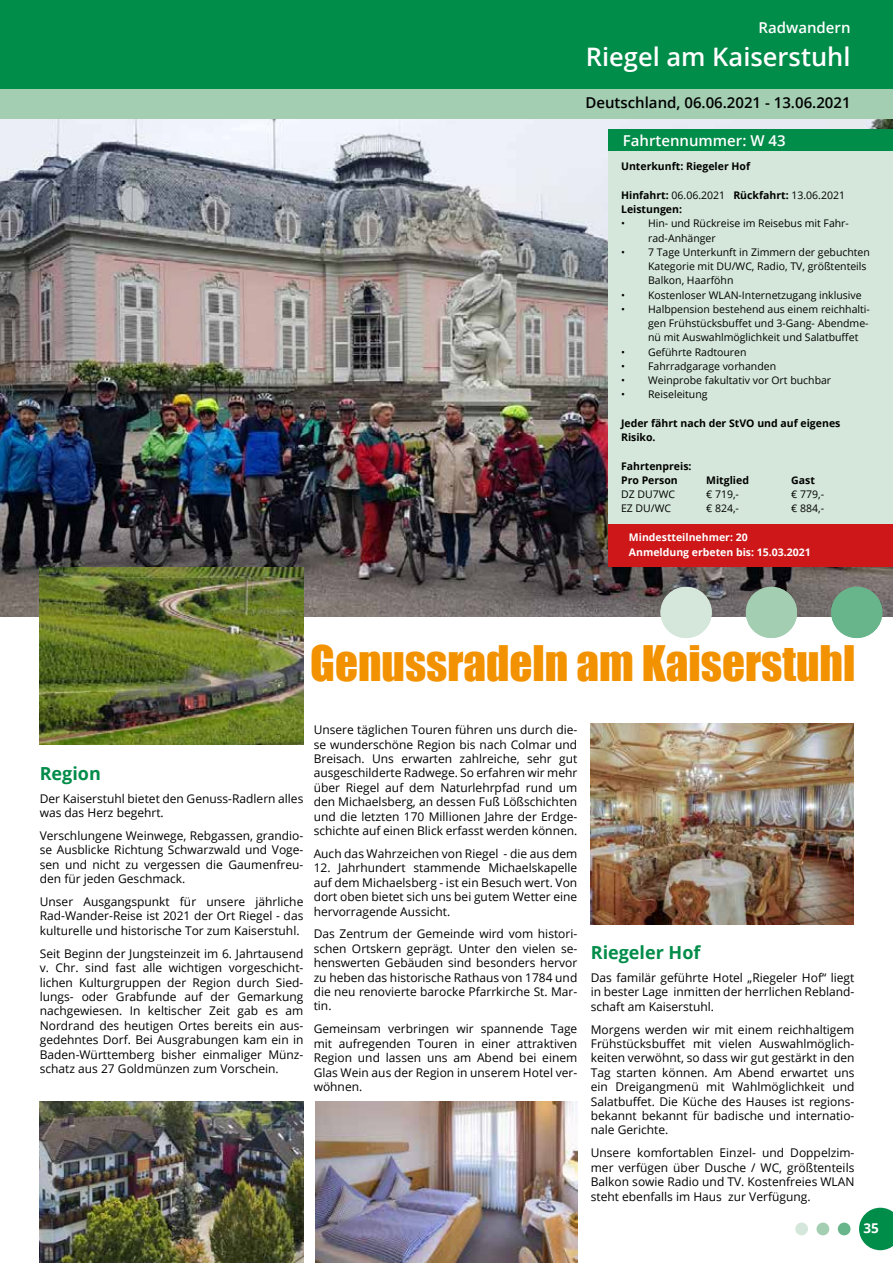
<style>
.page{position:relative;width:893px;height:1263px;background:#fff}
.page>*{position:absolute;margin:0;border:0;box-sizing:border-box;transform-origin:0 0}
.t1{font:45px "Impact";color:#f39200}
.t2{font:600 25.5px "Open Sans";color:#fff}
.t3{font:700 18px "Open Sans";color:#008c49}
.t4{font:600 15px "Open Sans";color:#000}
.t5{font:600 15px "Open Sans";color:#fff}
.t6{font:700 13.5px "Open Sans";color:#fff}
.t7{font:12px/14.4px "Open Sans";color:#000;text-align:justify}
.t8{font:10.5px/14.2px "Open Sans";color:#000}
.t9{font:700 10.5px/14.2px "Open Sans";color:#000}
.t10{font:700 10.5px/14.2px "Open Sans";color:#fff}
.s1{font-weight:400}
</style>
<div class="page">
<img style="left:0;top:119px;width:893px;height:498px">
<div style="left:0;top:0;width:893px;height:89px;background:#008c49"></div>
<div style="left:0;top:89px;width:893px;height:30px;background:#a3ceb2"></div>
<div style="left:608px;top:130px;width:285px;height:427px;background:#d4e7da"></div>
<div style="left:608px;top:130px;width:285px;height:21px;background:#008c49"></div>
<img style="left:40px;top:1101px;width:263px;height:162px">
<img style="left:40px;top:567px;width:263px;height:178px">
<svg style="left:859px;top:1208px;width:34px;height:42px"></svg>
<div style="left:838px;top:1222px;width:12px;height:13px;background:#69b58b;border-radius:50%"></div>
<div style="left:816px;top:1222px;width:13px;height:13px;background:#a3ceb2;border-radius:50%"></div>
<div style="left:795px;top:1222px;width:13px;height:13px;background:#d4e7da;border-radius:50%"></div>
<div style="left:863px;top:1223px;width:17px;height:12px;background:#008c49"></div>
<img style="left:316px;top:1101px;width:261px;height:162px">
<div style="left:831px;top:587px;width:51px;height:51px;background:#69b58b;border-radius:50%"></div>
<div style="left:746px;top:587px;width:51px;height:51px;background:#a3ceb2;border-radius:50%"></div>
<div style="left:660px;top:587px;width:52px;height:51px;background:#d4e7da;border-radius:50%"></div>
<img style="left:590px;top:724px;width:264px;height:201px">
<div style="left:608px;top:524px;width:285px;height:43px;background:#cd1719"></div>
<p class="t5" style="left:758px;top:17px;width:94px">Radwandern</p>
<h2 class="t2" style="left:586px;top:40px;width:266px">Riegel am Kaiserstuhl</h2>
<p class="t4" style="left:585px;top:92px;width:267px">Deutschland, 06.06.2021 - 13.06.2021</p>
<p class="t5" style="left:623px;top:131px;width:164px">Fahrtennummer: W 43</p>
<p class="t9" style="left:621px;top:159px;width:130px">Unterkunft: Riegeler Hof</p>
<p class="t9" style="left:621px;top:188px;width:226px">Hinfahrt: <span class="s1">06.06.2021</span> Rückfahrt: <span class="s1">13.06.2021<br></span>Leistungen:</p>
<p class="t8" style="left:648px;top:216px;width:202px;text-indent:-27px">• Hin- und Rückreise im Reisebus mit Fahr&shy;rad-Anhänger</p>
<p class="t8" style="left:648px;top:245px;width:223px;text-indent:-27px">• 7 Tage Unterkunft in Zimmern der gebuchten<br>Kategorie mit DU/WC, Radio, TV, größtenteils<br>Balkon, Haarföhn</p>
<p class="t8" style="left:621px;top:287px;width:242px">• Kostenloser WLAN-Internetzugang inklusive</p>
<p class="t8" style="left:648px;top:302px;width:223px;text-indent:-27px">• Halbpension bestehend aus einem reichhalti&shy;gen Frühstücksbuffet und 3-Gang- Abendme&shy;nü mit Auswahlmöglichkeit und Salatbuffet</p>
<p class="t8" style="left:621px;top:344px;width:127px">• Geführte Radtouren</p>
<p class="t8" style="left:621px;top:359px;width:157px">• Fahrradgarage vorhanden</p>
<p class="t8" style="left:621px;top:373px;width:212px">• Weinprobe fakultativ vor Ort buchbar</p>
<p class="t8" style="left:621px;top:387px;width:88px">• Reiseleitung</p>
<p class="t9" style="left:621px;top:416px;width:221px">Jeder fährt nach der StVO und auf eigenes<br>Risiko.</p>
<p class="t9" style="left:621px;top:458px;width:72px">Fahrtenpreis:<br>Pro Person</p>
<p class="t9" style="left:706px;top:473px;width:44px">Mitglied</p>
<p class="t9" style="left:791px;top:473px;width:25px">Gast</p>
<p class="t8" style="left:621px;top:487px;width:56px">DZ DU7WC</p>
<p class="t8" style="left:706px;top:487px;width:34px">€ 719,-</p>
<p class="t8" style="left:791px;top:487px;width:34px">€ 779,-</p>
<p class="t8" style="left:621px;top:501px;width:52px">EZ DU/WC</p>
<p class="t8" style="left:706px;top:501px;width:34px">€ 824,-</p>
<p class="t8" style="left:791px;top:501px;width:34px">€ 884,-</p>
<p class="t10" style="left:629px;top:530px;width:183px">Mindestteilnehmer: 20<br>Anmeldung erbeten bis: 15.03.2021</p>
<h1 class="t1" style="left:310px;top:628px;width:547px">Genussradeln am Kaiserstuhl</h1>
<h3 class="t3" style="left:40px;top:760px;width:63px">Region</h3>
<p class="t7" style="left:40px;top:791px;width:265px">Der Kaiserstuhl bietet den Genuss-Radlern alles was das Herz begehrt.</p>
<p class="t7" style="left:40px;top:828px;width:265px">Verschlungene Weinwege, Rebgassen, grandio&shy;se Ausblicke Richtung Schwarzwald und Voge&shy;sen und nicht zu vergessen die Gaumenfreu&shy;den für jeden Geschmack.</p>
<p class="t7" style="left:40px;top:894px;width:265px">Unser Ausgangspunkt für unsere jährliche Rad-Wander-Reise ist 2021 der Ort Riegel - das kulturelle und historische Tor zum Kaiserstuhl.</p>
<p class="t7" style="left:40px;top:946px;width:265px">Seit Beginn der Jungsteinzeit im 6. Jahrtausend v. Chr. sind fast alle wichtigen vorgeschicht&shy;lichen Kulturgruppen der Region durch Sied&shy;lungs- oder Grabfunde auf der Gemarkung nachgewiesen. In keltischer Zeit gab es am Nordrand des heutigen Ortes bereits ein aus&shy;gedehntes Dorf. Bei Ausgrabungen kam ein in Baden-Württemberg bisher einmaliger Münz&shy;schatz aus 27 Goldmünzen zum Vorschein.</p>
<p class="t7" style="left:314px;top:722px;width:265px">Unsere täglichen Touren führen uns durch die&shy;se wunderschöne Region bis nach Colmar und Breisach. Uns erwarten zahlreiche, sehr gut ausgeschilderte Radwege. So erfahren wir mehr über Riegel auf dem Naturlehrpfad rund um den Michaelsberg, an dessen Fuß Lößschichten und die letzten 170 Millionen Jahre der Erdge&shy;schichte auf einen Blick erfasst werden können.</p>
<p class="t7" style="left:314px;top:846px;width:265px">Auch das Wahrzeichen von Riegel - die aus dem</p>
<p class="t7" style="left:314px;top:860px;width:265px">12. Jahrhundert stammende Michaelskapelle auf dem Michaelsberg - ist ein Besuch wert. Von dort oben bietet sich uns bei gutem Wetter eine hervorragende Aussicht.</p>
<p class="t7" style="left:314px;top:927px;width:265px">Das Zentrum der Gemeinde wird vom histori&shy;schen Ortskern geprägt. Unter den vielen se&shy;henswerten Gebäuden sind besonders hervor zu heben das historische Rathaus von 1784 und die neu renovierte barocke Pfarrkirche St. Mar&shy;tin.</p>
<p class="t7" style="left:314px;top:1021px;width:265px">Gemeinsam verbringen wir spannende Tage mit aufregenden Touren in einer attraktiven Region und lassen uns am Abend bei einem Glas Wein aus der Region in unserem Hotel ver&shy;wöhnen.</p>
<h3 class="t3" style="left:591px;top:940px;width:111px">Riegeler Hof</h3>
<p class="t7" style="left:591px;top:970px;width:265px">Das familär geführte Hotel „Riegeler Hof“ liegt in bester Lage inmitten der herrlichen Rebland&shy;schaft am Kaiserstuhl.</p>
<p class="t7" style="left:591px;top:1022px;width:265px">Morgens werden wir mit einem reichhaltigem Frühstücksbuffet mit vielen Auswahlmöglich&shy;keiten verwöhnt, so dass wir gut gestärkt in den Tag starten können. Am Abend erwartet uns ein Dreigangmenü mit Wahlmöglichkeit und Salatbuffet. Die Küche des Hauses ist regions&shy;bekannt bekannt für badische und internatio&shy;nale Gerichte.</p>
<p class="t7" style="left:591px;top:1145px;width:265px">Unsere komfortablen Einzel- und Doppelzim&shy;mer verfügen über Dusche / WC, größtenteils Balkon sowie Radio und TV. Kostenfreies WLAN steht ebenfalls im Haus zur Verfügung.</p>
<p class="t6" style="left:863px;top:1219px;width:17px">35</p>
</div>
